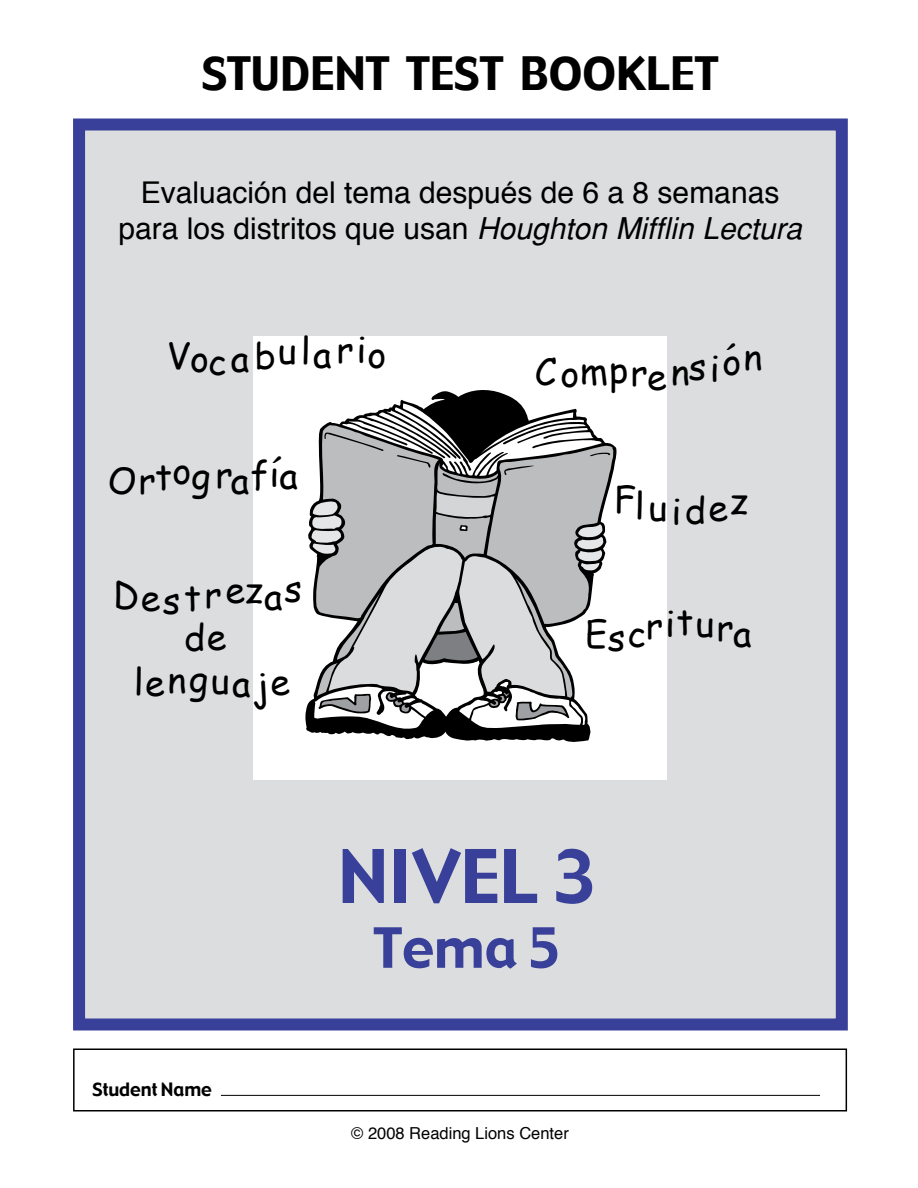
<style>
.page{position:relative;width:918px;height:1188px;background:#fff}
.page>*{position:absolute;margin:0;border:0;box-sizing:border-box;transform-origin:0 0}
.t1{font:72px "Gadget";color:#384099}
.t2{font:54px "Gadget";color:#384099}
.t3{font:45px "Gadget";color:#000}
.t4{font:36px/43.5px "Comic Sans MS";letter-spacing:.055em;color:#000;text-align:center}
.t5{font:36px "Comic Sans MS";letter-spacing:.02em;color:#000}
.t6{font:36px "Comic Sans MS";letter-spacing:.085em;color:#000}
.t7{font:700 36px "Times";color:#000}
.t8{font:30px/36px "Helvetica";color:#000;text-align:center}
.t9{font:18px "Gadget";color:#000}
.t10{font:16.5px "Helvetica";color:#000}
.s1{font-style:italic}
</style>
<div class="page">
<div style="left:73px;top:1048px;width:774px;height:64px;border:2px solid #000"></div>
<hr style="left:221px;top:1095px;width:599px;height:1px;background:#000">
<div style="left:85px;top:128px;width:751px;height:892px;background:#dcddde"></div>
<div style="left:73px;top:118px;width:775px;height:912px;border:12px solid #384099"></div>
<div style="left:253px;top:336px;width:414px;height:444px;background:#fff"></div>
<svg style="left:307px;top:390px;width:306px;height:352px"></svg>
<h3 class="t3" style="left:202px;top:44px;width:518px">STUDENT TEST BOOKLET</h3>
<p class="t8" style="left:118px;top:174px;width:685px">Evaluación del tema después de 6 a 8 semanas para los distritos que usan <span class="s1">Houghton Mifflin Lectura</span></p>
<p class="t4" style="left:167px;top:331px;width:221px">Vocabulario</p>
<p class="t5" style="left:108px;top:450px;width:192px">Ortog rafi<sup>´</sup>a</p>
<p class="t4" style="left:113px;top:572px;width:190px">Destrezas de lenguaje</p>
<p class="t7" style="left:724px;top:321px;width:13px">´</p>
<p class="t4" style="left:535px;top:348px;width:229px">Comprension</p>
<p class="t6" style="left:614px;top:481px;width:136px">Fluidez</p>
<p class="t4" style="left:585px;top:602px;width:131px">Es ritu</p>
<p class="t4" style="left:717px;top:608px;width:37px">ra</p>
<p class="t4" style="left:628px;top:611px;width:20px">c</p>
<p class="t9" style="left:93px;top:1078px;width:121px">Student Name</p>
<h1 class="t1" style="left:338px;top:830px;width:260px">NIVEL 3</h1>
<h2 class="t2" style="left:374px;top:913px;width:189px">Tema 5</h2>
<p class="t10" style="left:351px;top:1119px;width:219px">© 2008 Reading Lions Center</p>
</div>
